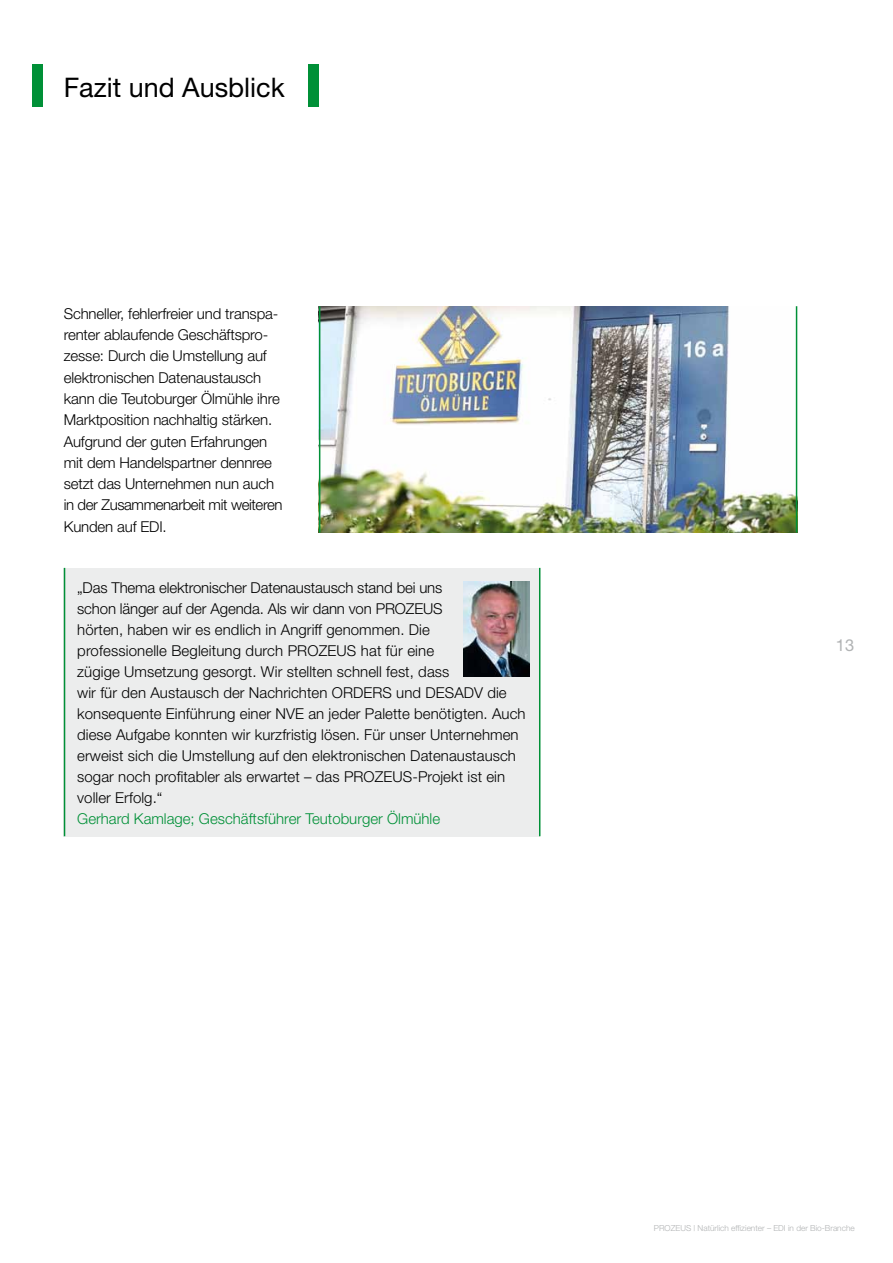
<style>
.page{position:relative;width:893px;height:1263px;background:#fff}
.page>*{position:absolute;margin:0;border:0;box-sizing:border-box;transform-origin:0 0}
.t1{font:27px "Helvetica Neue";color:#000}
.t2{font:16.5px "Helvetica Neue";color:#b1b3b4}
.t3{font:300 15px/21px "Helvetica Neue";letter-spacing:.005em;color:#000}
.t4{font:300 15px "Helvetica Neue";color:#009037}
.t5{font:300 8.25px "Helvetica Neue";color:#b1b3b4}
</style>
<div class="page">
<div style="left:32px;top:64px;width:11px;height:42px;background:#009037"></div>
<div style="left:308px;top:64px;width:11px;height:42px;background:#009037"></div>
<div style="left:64px;top:568px;width:476px;height:268px;background:#eceded"></div>
<hr style="left:64px;top:568px;width:1px;height:268px;background:#009037">
<hr style="left:539px;top:568px;width:1px;height:268px;background:#009037">
<img style="left:463px;top:582px;width:66px;height:95px">
<img style="left:320px;top:306px;width:476px;height:227px">
<hr style="left:319px;top:306px;width:1px;height:227px;background:#009037">
<hr style="left:796px;top:306px;width:1px;height:227px;background:#009037">
<h1 class="t1" style="left:64px;top:72px;width:223px">Fazit und Ausblick</h1>
<p class="t3" style="left:64px;top:303px;width:220px">Schneller, fehlerfreier und transpa&shy;renter ablaufende Geschäftspro&shy;zesse: Durch die Umstellung auf elektronischen Datenaustausch kann die Teutoburger Ölmühle ihre<br>Marktposition nachhaltig stärken.<br>Aufgrund der guten Erfahrungen mit dem Handelspartner dennree setzt das Unternehmen nun auch in der Zusammenarbeit mit weiteren<br>Kunden auf EDI.</p>
<p class="t3" style="left:77px;top:577px;width:450px">„Das Thema elektronischer Datenaustausch stand bei uns<br>schon länger auf der Agenda. Als wir dann von PROZEUS<br>hörten, haben wir es endlich in Angriff genommen. Die<br>professionelle Begleitung durch PROZEUS hat für eine<br>zügige Umsetzung gesorgt. Wir stellten schnell fest, dass<br>wir für den Austausch der Nachrichten ORDERS und DESADV die konsequente Einführung einer NVE an jeder Palette benötigten. Auch diese Aufgabe konnten wir kurzfristig lösen. Für unser Unternehmen erweist sich die Umstellung auf den elektronischen Datenaustausch sogar noch profitabler als erwartet – das PROZEUS-Projekt ist ein voller Erfolg.“</p>
<p class="t4" style="left:77px;top:809px;width:364px">Gerhard Kamlage; Geschäftsführer Teutoburger Ölmühle</p>
<p class="t2" style="left:836px;top:635px;width:20px">13</p>
<p class="t5" style="left:654px;top:1223px;width:202px">PROZEUS | Natürlich effizienter – EDI in der Bio-Branche</p>
</div>
